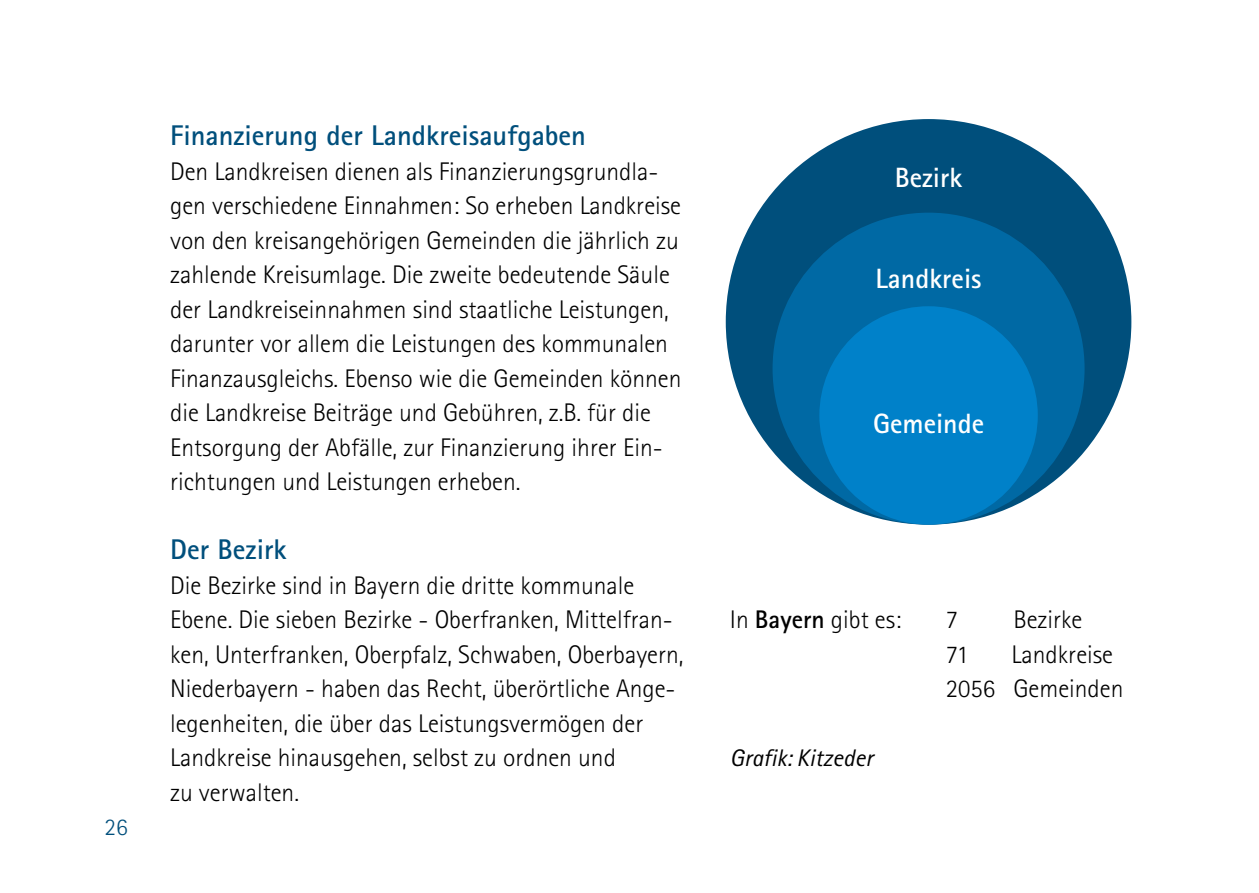
<style>
.page{position:relative;width:1259px;height:893px;background:#fff}
.page>*{position:absolute;margin:0;border:0;box-sizing:border-box;transform-origin:0 0}
.Ü3{font:700 28.5px "Rotis Sans Serif Pro";color:#004f7c}
.Fließtext{font:700 27.9px "Rotis Sans Serif Pro";color:#fff}
.Fließtext-2{font:300 25.5px/34.5px "Rotis Sans Serif Pro";color:#000}
.Bildunterschrift{font:italic 24px "Rotis Sans Serif Pro";color:#000}
.t1{font:300 24px "Rotis Sans Serif Pro";color:#004f7c}
.s1{font-weight:700}
</style>
<div class="page">
<div style="left:726px;top:119px;width:405px;height:406px;background:#004f7c;border-radius:50%"></div>
<div style="left:772px;top:213px;width:312px;height:312px;background:#0069a4;border-radius:50%"></div>
<div style="left:819px;top:306px;width:218px;height:219px;background:#0081c9;border-radius:50%"></div>
<p class="t1" style="left:104px;top:813px;width:25px">26</p>
<p class="Ü3" style="left:170px;top:117px;width:417px">Finanzierung der Landkreisaufgaben</p>
<p class="Fließtext-2" style="left:170px;top:154px;width:513px">Den Landkreisen dienen als Finanzierungsgrundla&shy;gen verschiedene Einnahmen: So erheben Landkreise von den kreisangehörigen Gemeinden die jährlich zu zahlende Kreisumlage. Die zweite bedeutende Säule der Landkreiseinnahmen sind staatliche Leistungen, darunter vor allem die Leistungen des kommunalen Finanzausgleichs. Ebenso wie die Gemeinden können die Landkreise Beiträge und Gebühren, z.B. für die Entsorgung der Abfälle, zur Finanzierung ihrer Ein&shy;richtungen und Leistungen erheben.</p>
<p class="Ü3" style="left:170px;top:531px;width:118px">Der Bezirk</p>
<p class="Fließtext-2" style="left:170px;top:568px;width:515px">Die Bezirke sind in Bayern die dritte kommunale Ebene. Die sieben Bezirke - Oberfranken, Mittelfran&shy;ken, Unterfranken, Oberpfalz, Schwaben, Oberbayern, Niederbayern - haben das Recht, überörtliche Ange&shy;legenheiten, die über das Leistungsvermögen der Landkreise hinausgehen, selbst zu ordnen und<br>zu verwalten.</p>
<p class="Fließtext" style="left:894px;top:160px;width:69px">Bezirk</p>
<p class="Fließtext" style="left:875px;top:261px;width:107px">Landkreis</p>
<p class="Fließtext" style="left:873px;top:406px;width:113px">Gemeinde</p>
<p class="Fließtext-2" style="left:730px;top:603px;width:173px">In <span class="s1">Bayern</span> gibt es:</p>
<p class="Fließtext-2" style="left:946px;top:603px;width:14px">7</p>
<p class="Fließtext-2" style="left:1013px;top:603px;width:70px">Bezirke</p>
<p class="Fließtext-2" style="left:946px;top:637px;width:24px">71</p>
<p class="Fließtext-2" style="left:1011px;top:637px;width:103px">Landkreise</p>
<p class="Fließtext-2" style="left:946px;top:672px;width:179px">2056 Gemeinden</p>
<p class="Bildunterschrift" style="left:730px;top:744px;width:145px">Grafik: Kitzeder</p>
</div>
